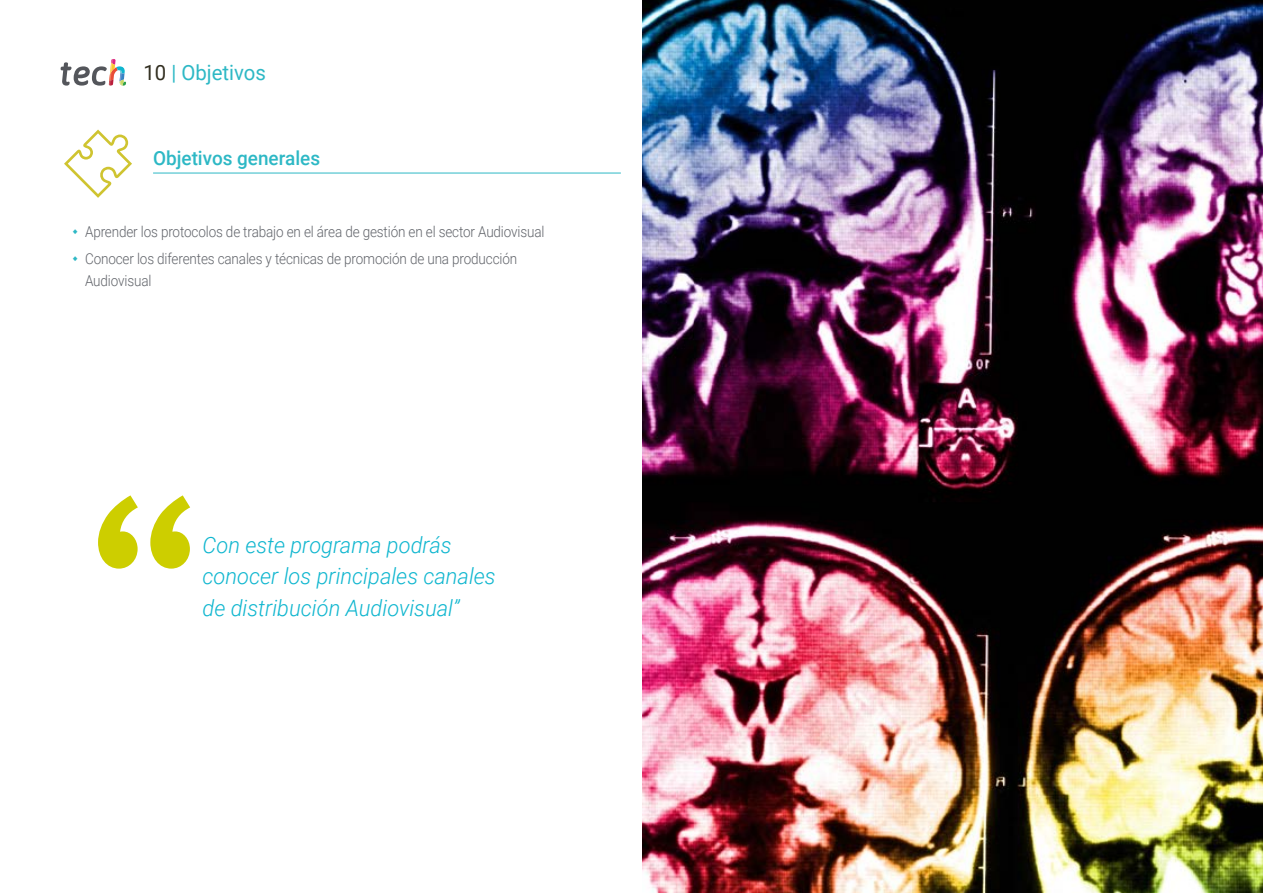
<style>
.page{position:relative;width:1263px;height:893px;background:#fff}
.page>*{position:absolute;margin:0;border:0;box-sizing:border-box;transform-origin:0 0}
.t1{font:italic 300 22.5px/31.5px "Roboto";color:#0fb6cf}
.t2{font:21px "Roboto";color:#2db8c5}
.t3{font:500 19.5px "Roboto";color:#2db8c5}
.t4{font:300 15px/26.7px "Roboto";letter-spacing:-.01em;color:#61646a;scale:.9 1}
.s1{color:#312e20}
</style>
<div class="page">
<hr style="left:153px;top:173px;width:468px;height:1px;background:#2db8c5">
<svg style="left:64px;top:130px;width:68px;height:68px"></svg>
<img style="left:642px;top:0;width:621px;height:893px">
<svg style="left:61px;top:59px;width:65px;height:27px"></svg>
<svg style="left:98px;top:495px;width:92px;height:74px"></svg>
<h2 class="t2" style="left:144px;top:57px;width:124px"><span class="s1">10</span> | Objetivos</h2>
<h3 class="t3" style="left:153px;top:144px;width:169px">Objetivos generales</h3>
<p class="t4" style="left:85px;top:218px;width:512px">Aprender los protocolos de trabajo en el área de gestión en el sector Audiovisual<br>Conocer los diferentes canales y técnicas de promoción de una producción</p>
<p class="t4" style="left:85px;top:267px;width:75px">Audiovisual</p>
<h1 class="t1" style="left:203px;top:528px;width:295px">Con este programa podrás conocer los principales canales de distribución Audiovisual”</h1>
</div>
